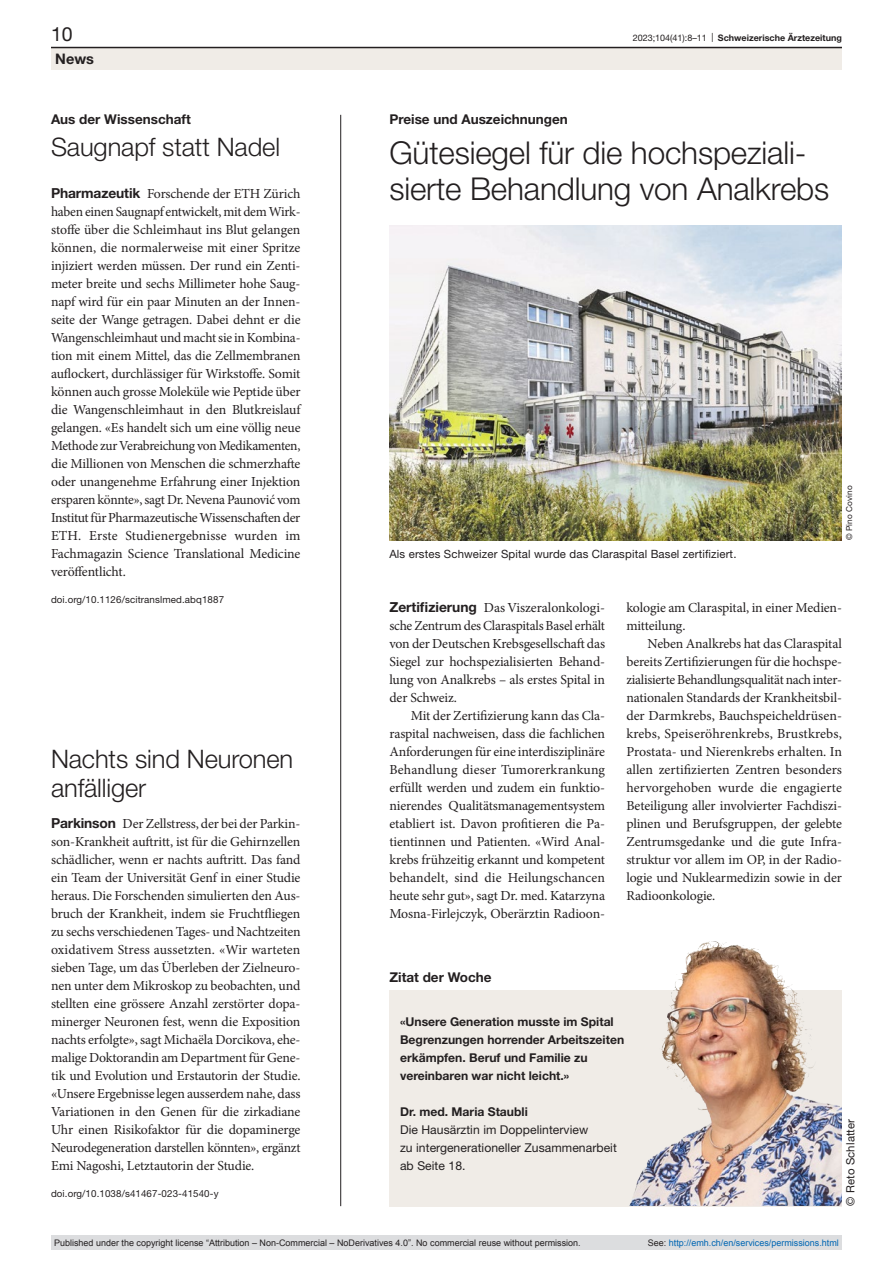
<style>
.page{position:relative;width:893px;height:1263px;background:#fff}
.page>*{position:absolute;margin:0;border:0;box-sizing:border-box;transform-origin:0 0}
.head1{font:300 31.5px/36px "Helvetica Neue LT Pro";letter-spacing:-.005em;color:#231f20}
.head1-2{font:300 25.5px/28.5px "Helvetica Neue LT Pro";letter-spacing:-.005em;color:#231f20}
.t1{font:19.5px "Helvetica Neue LT Pro";color:#231f20}
.t2{font:700 14.55px "Helvetica Neue LT Pro";color:#231f20}
.paragraph{font:13.8px/18px "Minion Pro";letter-spacing:-.01em;color:#231f20;text-align:justify}
.paragraph-indent{font:13.8px/18px "Minion Pro";letter-spacing:-.01em;color:#231f20;text-align:justify}
.pre-heading{font:700 13.5px "Helvetica Neue LT Pro";color:#231f20}
.box-paragraph{font:700 12.15px "Helvetica Neue LT Pro";color:#231f20}
.box-paragraph-2{font:12.15px "Helvetica Neue LT Pro";letter-spacing:.005em;color:#231f20}
.figure-caption{font:11.4px "Helvetica Neue LT Pro";letter-spacing:.01em;color:#231f20}
.paragraph-small{font:9.75px "Helvetica Neue LT Pro";letter-spacing:.01em;color:#231f20}
.t3{font:9px "Arial";color:#231f20}
.t4{font:9px "Arial";color:#0066b3}
.t5{font:700 9px "Helvetica Neue LT Pro";color:#231f20}
.credits{font:8.25px "Helvetica Neue LT Pro";letter-spacing:.01em;color:#231f20}
.s1{font-weight:400}
.s2{font-family:"Helvetica Neue LT Pro";font-weight:700}
.s3{color:#231f20}
</style>
<div class="page">
<hr style="left:340px;top:115px;width:1px;height:1091px;background:#231f20">
<img style="left:389px;top:226px;width:453px;height:314px">
<img style="left:389px;top:990px;width:453px;height:216px">
<img style="left:673px;top:941px;width:45px;height:50px">
<div style="left:51px;top:48px;width:791px;height:22px;background:#f0ece7"></div>
<hr style="left:51px;top:47px;width:791px;height:1px;background:#231f20">
<div style="left:51px;top:1235px;width:791px;height:15px;background:#dcdddf"></div>
<h3 class="t1" style="left:51px;top:22px;width:23px">10</h3>
<p class="t5" style="left:633px;top:32px;width:211px"><span class="s1">2023;104(41):8–11 |</span> Schweizerische Ärztezeitung</p>
<p class="t2" style="left:55px;top:49px;width:40px">News</p>
<p class="pre-heading" style="left:51px;top:111px;width:141px">Aus der Wissenschaft</p>
<p class="head1-2" style="left:51px;top:132px;width:231px">Saugnapf statt Nadel</p>
<p class="paragraph" style="left:51px;top:185px;width:251px"><span class="s2">Pharmazeutik</span> Forschende der ETH Zürich haben einen Saugnapf entwickelt, mit dem Wirk&shy;stoffe über die Schleimhaut ins Blut gelangen können, die normalerweise mit einer Spritze injiziert werden müssen. Der rund ein Zenti&shy;meter breite und sechs Millimeter hohe Saug&shy;napf wird für ein paar Minuten an der Innen&shy;seite der Wange getragen. Dabei dehnt er die Wangenschleimhaut und macht sie in Kombina&shy;tion mit einem Mittel, das die Zellmembranen auflockert, durchlässiger für Wirkstoffe. Somit können auch grosse Moleküle wie Peptide über die Wangenschleimhaut in den Blutkreislauf gelangen. «Es handelt sich um eine völlig neue Methode zur Verabreichung von Medikamenten, die Millionen von Menschen die schmerzhafte oder unangenehme Erfahrung einer Injektion ersparen könnte», sagt Dr. Nevena Paunović vom Institut für Pharmazeutische Wissenschaften der ETH. Erste Studienergebnisse wurden im Fachmagazin Science Translational Medicine veröffentlicht.</p>
<p class="paragraph-small" style="left:51px;top:594px;width:175px">doi.org/10.1126/scitranslmed.abq1887</p>
<p class="head1-2" style="left:51px;top:745px;width:244px">Nachts sind Neuronen anfälliger</p>
<p class="paragraph" style="left:51px;top:815px;width:251px"><span class="s2">Parkinson</span> Der Zellstress, der bei der Parkin&shy;son-Krankheit auftritt, ist für die Gehirnzellen schädlicher, wenn er nachts auftritt. Das fand ein Team der Universität Genf in einer Studie heraus. Die Forschenden simulierten den Aus&shy;bruch der Krankheit, indem sie Fruchtfliegen zu sechs verschiedenen Tages- und Nachtzeiten oxidativem Stress aussetzten. «Wir warteten sieben Tage, um das Überleben der Zielneuro&shy;nen unter dem Mikroskop zu beobachten, und stellten eine grössere Anzahl zerstörter dopa&shy;minerger Neuronen fest, wenn die Exposition nachts erfolgte», sagt Michaëla Dorcikova, ehe&shy;malige Doktorandin am Department für Gene&shy;tik und Evolution und Erstautorin der Studie. «Unsere Ergebnisse legen ausserdem nahe, dass Variationen in den Genen für die zirkadiane Uhr einen Risikofaktor für die dopaminerge Neurodegeneration darstellen könnten», ergänzt Emi Nagoshi, Letztautorin der Studie.</p>
<p class="paragraph-small" style="left:51px;top:1188px;width:169px">doi.org/10.1038/s41467-023-41540-y</p>
<p class="pre-heading" style="left:389px;top:111px;width:180px">Preise und Auszeichnungen</p>
<p class="head1" style="left:389px;top:134px;width:441px">Gütesiegel für die hochspeziali&shy;sierte Behandlung von Analkrebs</p>
<p class="figure-caption" style="left:389px;top:547px;width:349px">Als erstes Schweizer Spital wurde das Claraspital Basel zertifiziert.</p>
<p class="credits" style="left:844px;top:540px;width:56px;rotate:-90deg">© Pino Covino</p>
<p class="paragraph" style="left:389px;top:599px;width:217px"><span class="s2">Zertifizierung</span> Das Viszeralonkologi&shy;sche Zentrum des Claraspitals Basel erhält von der Deutschen Krebsgesellschaft das Siegel zur hochspezialisierten Behand&shy;lung von Analkrebs – als erstes Spital in der Schweiz.</p>
<p class="paragraph-indent" style="left:389px;top:707px;width:217px;text-indent:21px">Mit der Zertifizierung kann das Cla&shy;raspital nachweisen, dass die fachlichen Anforderungen für eine interdisziplinäre Behandlung dieser Tumorerkrankung erfüllt werden und zudem ein funktio&shy;nierendes Qualitätsmanagementsystem etabliert ist. Davon profitieren die Pa&shy;tientinnen und Patienten. «Wird Anal&shy;krebs frühzeitig erkannt und kompetent behandelt, sind die Heilungschancen heute sehr gut», sagt Dr. med. Katarzyna Mosna-Firlejczyk, Oberärztin Radioon-</p>
<p class="paragraph-indent" style="left:626px;top:599px;width:217px">kologie am Claraspital, in einer Medien&shy;mitteilung.</p>
<p class="paragraph-indent" style="left:626px;top:635px;width:217px;text-indent:21px">Neben Analkrebs hat das Claraspital bereits Zertifizierungen für die hochspe&shy;zialisierte Behandlungsqualität nach inter&shy;nationalen Standards der Krankheitsbil&shy;der Darmkrebs, Bauchspeicheldrüsen&shy;krebs, Speiseröhrenkrebs, Brustkrebs, Prostata- und Nierenkrebs erhalten. In allen zertifizierten Zentren besonders hervorgehoben wurde die engagierte Beteiligung aller involvierter Fachdiszi&shy;plinen und Berufsgruppen, der gelebte Zentrumsgedanke und die gute Infra&shy;struktur vor allem im OP, in der Radio&shy;logie und Nuklearmedizin sowie in der Radioonkologie.</p>
<p class="pre-heading" style="left:389px;top:968px;width:104px">Zitat der Woche</p>
<p class="box-paragraph" style="left:400px;top:1014px;width:215px">«Unsere Generation musste im Spital</p>
<p class="box-paragraph" style="left:400px;top:1032px;width:226px">Begrenzungen horrender Arbeitszeiten</p>
<p class="box-paragraph" style="left:400px;top:1050px;width:189px">erkämpfen. Beruf und Familie zu</p>
<p class="box-paragraph" style="left:400px;top:1068px;width:171px">vereinbaren war nicht leicht.»</p>
<p class="box-paragraph" style="left:400px;top:1104px;width:129px">Dr. med. Maria Staubli</p>
<p class="box-paragraph-2" style="left:400px;top:1122px;width:190px">Die Hausärztin im Doppelinterview</p>
<p class="box-paragraph-2" style="left:400px;top:1140px;width:218px">zu intergenerationeller Zusammenarbeit</p>
<p class="box-paragraph-2" style="left:400px;top:1158px;width:67px">ab Seite 18.</p>
<p class="figure-caption" style="left:843px;top:1206px;width:89px;rotate:-90deg">© Reto Schlatter</p>
<p class="t3" style="left:54px;top:1237px;width:528px">Published under the copyright license “Attribution – Non-Commercial – NoDerivatives 4.0”. No commercial reuse without permission.</p>
<p class="t4" style="left:648px;top:1237px;width:193px"><span class="s3">See:</span> http://emh.ch/en/services/permissions.html</p>
</div>
